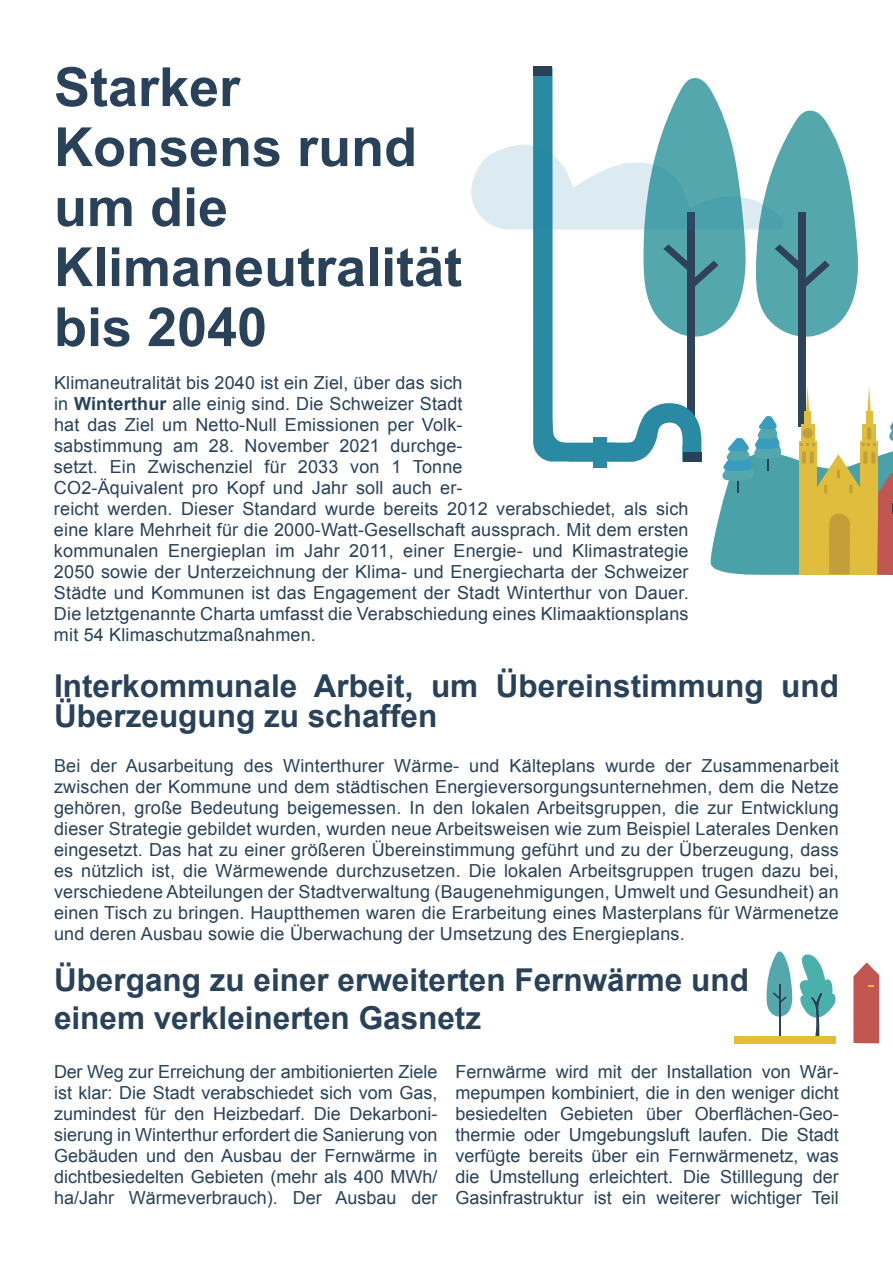
<style>
.page{position:relative;width:893px;height:1263px;background:#fff}
.page>*{position:absolute;margin:0;border:0;box-sizing:border-box;transform-origin:0 0}
.t1{font:700 54px/60px "Arial";color:#294259}
.t2{font:700 31.5px/30px "Arial";color:#294259}
.t3{font:18px/21px "Arial";letter-spacing:.01em;color:#294259;text-align:justify}
.s1{font-weight:700}
</style>
<div class="page">
<hr style="left:779px;top:984px;width:1px;height:54px;background:#2e4259">
<svg style="left:766px;top:951px;width:27px;height:66px"></svg>
<svg style="left:799px;top:954px;width:37px;height:85px"></svg>
<div style="left:733px;top:1036px;width:102px;height:7px;background:#e3bf36"></div>
<svg style="left:853px;top:962px;width:26px;height:81px;background:#c86963"></svg>
<svg style="left:471px;top:67px;width:422px;height:508px"></svg>
<h1 class="t1" style="left:54px;top:59px;width:410px">Starker<br>Konsens rund um die<br>Klimaneutralität bis 2040</h1>
<p class="t3" style="left:54px;top:373px;width:636px;text-align:left">Klimaneutralität bis 2040 ist ein Ziel, über das sich<br>in <span class="s1">Winterthur</span> alle einig sind. Die Schweizer Stadt<br>hat das Ziel um Netto-Null Emissionen per Volk-<br>sabstimmung am 28. November 2021 durchge-<br>setzt. Ein Zwischenziel für 2033 von 1 Tonne<br>CO2-Äquivalent pro Kopf und Jahr soll auch er-<br>reicht werden. Dieser Standard wurde bereits 2012 verabschiedet, als sich eine klare Mehrheit für die 2000-Watt-Gesellschaft aussprach. Mit dem ersten kommunalen Energieplan im Jahr 2011, einer Energie- und Klimastrategie 2050 sowie der Unterzeichnung der Klima- und Energiecharta der Schweizer Städte und Kommunen ist das Engagement der Stadt Winterthur von Dauer.<br>Die letztgenannte Charta umfasst die Verabschiedung eines Klimaaktionsplans mit 54 Klimaschutzmaßnahmen.</p>
<h2 class="t2" style="left:54px;top:672px;width:786px">Interkommunale Arbeit, um Übereinstimmung und<br>Überzeugung zu schaffen</h2>
<p class="t3" style="left:54px;top:755px;width:786px">Bei der Ausarbeitung des Winterthurer Wärme- und Kälteplans wurde der Zusammenarbeit zwischen der Kommune und dem städtischen Energieversorgungsunternehmen, dem die Netze gehören, große Bedeutung beigemessen. In den lokalen Arbeitsgruppen, die zur Entwicklung dieser Strategie gebildet wurden, wurden neue Arbeitsweisen wie zum Beispiel Laterales Denken eingesetzt. Das hat zu einer größeren Übereinstimmung geführt und zu der Überzeugung, dass es nützlich ist, die Wärmewende durchzusetzen. Die lokalen Arbeitsgruppen trugen dazu bei, verschiedene Abteilungen der Stadtverwaltung (Baugenehmigungen, Umwelt und Gesundheit) an einen Tisch zu bringen. Hauptthemen waren die Erarbeitung eines Masterplans für Wärmenetze und deren Ausbau sowie die Überwachung der Umsetzung des Energieplans.</p>
<h2 class="t2" style="left:54px;top:962px;width:696px;line-height:37.8px">Übergang zu einer erweiterten Fernwärme und einem verkleinerten Gasnetz</h2>
<p class="t3" style="left:54px;top:1061px;width:385px">Der Weg zur Erreichung der ambitionierten Ziele ist klar: Die Stadt verabschiedet sich vom Gas, zumindest für den Heizbedarf. Die Dekarboni&shy;sierung in Winterthur erfordert die Sanierung von Gebäuden und den Ausbau der Fernwärme in dichtbesiedelten Gebieten (mehr als 400 MWh/ ha/Jahr Wärmeverbrauch). Der Ausbau der</p>
<p class="t3" style="left:455px;top:1061px;width:385px">Fernwärme wird mit der Installation von Wär&shy;mepumpen kombiniert, die in den weniger dicht besiedelten Gebieten über Oberflächen-Geo&shy;thermie oder Umgebungsluft laufen. Die Stadt verfügte bereits über ein Fernwärmenetz, was die Umstellung erleichtert. Die Stilllegung der Gasinfrastruktur ist ein weiterer wichtiger Teil</p>
</div>
